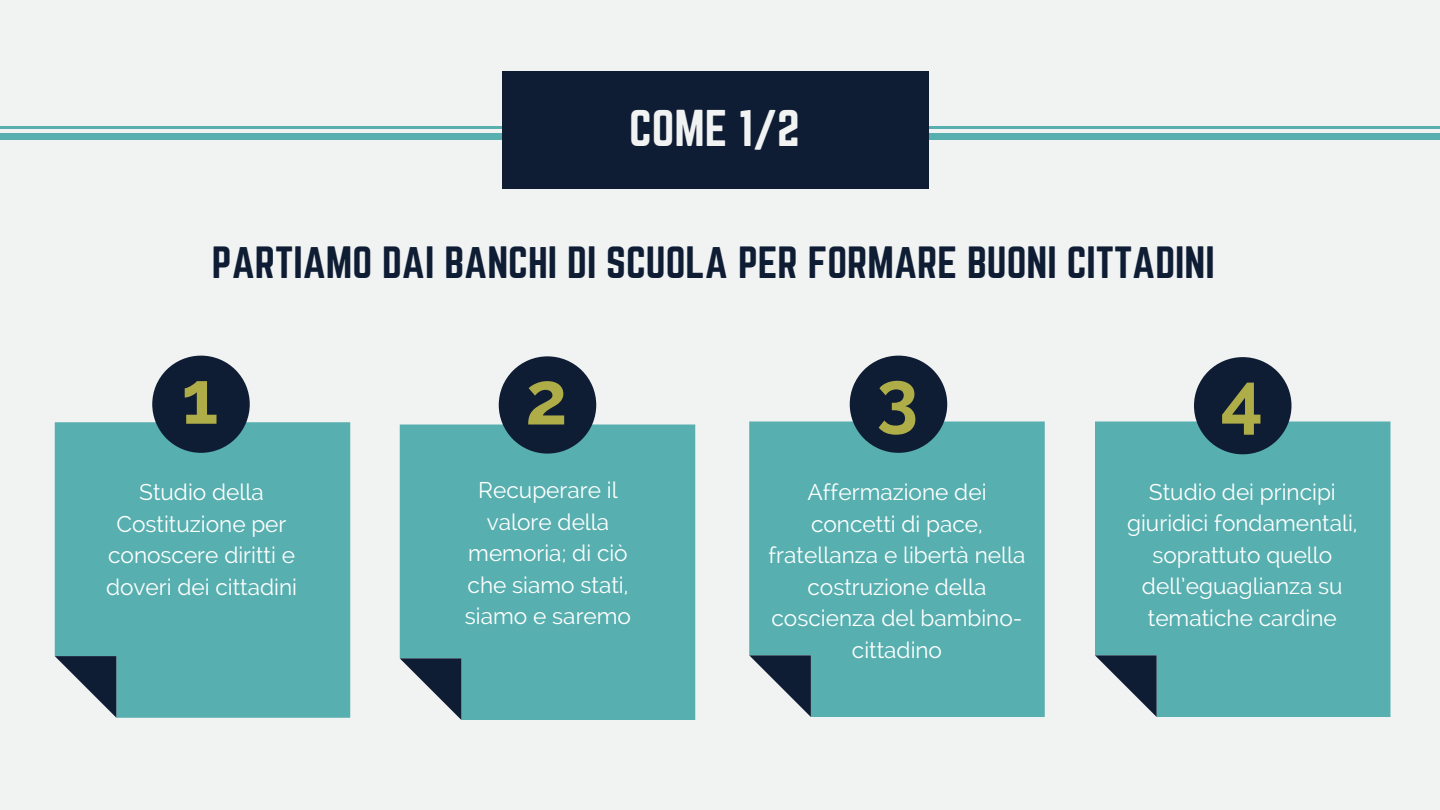
<style>
.page{position:relative;width:1440px;height:810px;background:#f1f2f2}
.page>*{position:absolute;margin:0;border:0;box-sizing:border-box;transform-origin:0 0}
.t1{font:700 74.6px "Raleway";color:#afad47}
.t2{font:45.3px "Norwester";color:#f1f2f2}
.t3{font:39.6px "Norwester";color:#0f1d34}
.t4{font:22.6px/31.5px "Raleway";color:#fff;text-align:center}
</style>
<div class="page">
<div style="left:55px;top:422px;width:295px;height:296px;background:#57afaf"></div>
<svg style="left:55px;top:656px;width:61px;height:62px"></svg>
<hr style="left:0;top:126px;width:1440px;height:2px;background:#57afaf">
<div style="left:0;top:133px;width:1440px;height:7px;background:#57afaf"></div>
<div style="left:502px;top:71px;width:426px;height:118px;background:#0f1d34"></div>
<div style="left:400px;top:425px;width:295px;height:295px;background:#57afaf"></div>
<svg style="left:400px;top:658px;width:61px;height:62px"></svg>
<svg style="left:499px;top:356px;width:97px;height:98px;background:#304456"></svg>
<div style="left:749px;top:422px;width:296px;height:295px;background:#57afaf"></div>
<svg style="left:749px;top:655px;width:62px;height:62px"></svg>
<div style="left:1095px;top:422px;width:295px;height:295px;background:#57afaf"></div>
<svg style="left:1095px;top:655px;width:62px;height:62px"></svg>
<svg style="left:152px;top:356px;width:98px;height:97px;background:#2f4456"></svg>
<svg style="left:850px;top:356px;width:97px;height:97px;background:#2e4254"></svg>
<svg style="left:1194px;top:357px;width:97px;height:97px;background:#2e4255"></svg>
<h2 class="t2" style="left:629px;top:106px;width:172px">COME 1/2</h2>
<h3 class="t3" style="left:212px;top:243px;width:1004px">PARTIAMO DAI BANCHI DI SCUOLA PER FORMARE BUONI CITTADINI</h3>
<h1 class="t1" style="left:182px;top:354px;width:38px">1</h1>
<h1 class="t1" style="left:877px;top:354px;width:43px">3</h1>
<h1 class="t1" style="left:1221px;top:355px;width:44px">4</h1>
<h1 class="t1" style="left:525px;top:354px;width:44px">2</h1>
<p class="t4" style="left:106px;top:477px;width:193px">Studio della<br>Costituzione per conoscere diritti e doveri dei cittadini</p>
<p class="t4" style="left:465px;top:474px;width:168px">Recuperare il valore della memoria; di ciò che siamo stati, siamo e saremo</p>
<p class="t4" style="left:768px;top:477px;width:259px">Affermazione dei concetti di pace, fratellanza e libertà nella costruzione della coscienza del bambino&shy;cittadino</p>
<p class="t4" style="left:1127px;top:476px;width:232px">Studio dei principi giuridici fondamentali, soprattuto quello dell’eguaglianza su tematiche cardine</p>
</div>
